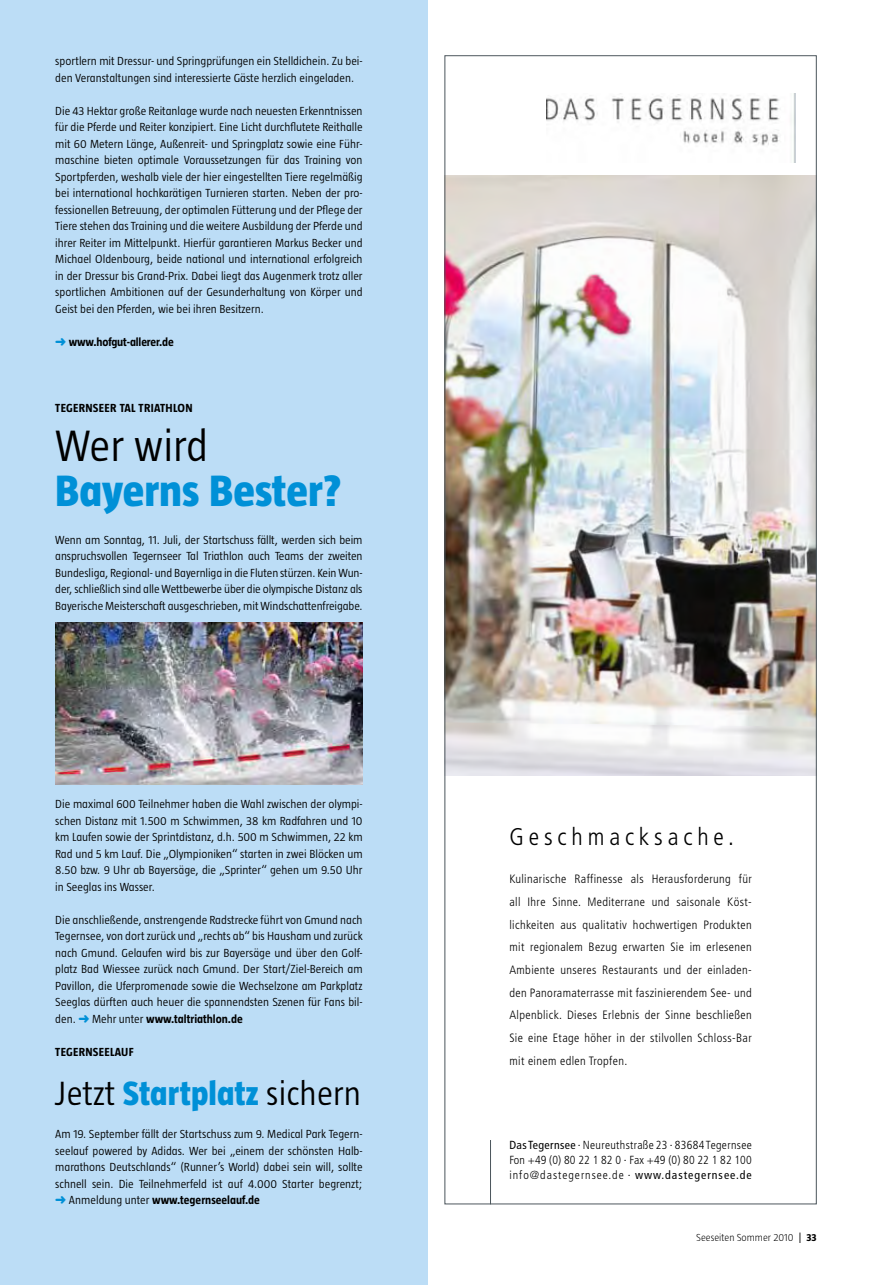
<style>
.page{position:relative;width:872px;height:1285px;background:#fff}
.page>*{position:absolute;margin:0;border:0;box-sizing:border-box;transform-origin:0 0}
.t1{font:800 45px "Taz";color:#0090d7}
.t2{font:300 45px "Taz";color:#000}
.t3{font:300 34.5px "Taz";letter-spacing:.005em;color:#000}
.t4{font:24.15px "Frutiger Light Cn OV KUDFAB";letter-spacing:.2em;color:#000}
.t5{font:12.15px/22.6px "Frutiger Light Cn OV KUDFAB";letter-spacing:.03em;color:#000;text-align:justify}
.t6{font:300 12px/16.5px "Taz";color:#000;text-align:justify}
.t7{font:700 12px "Taz";letter-spacing:.025em;color:#000}
.t8{font:700 12px "Taz";letter-spacing:-.005em;color:#000}
.t9{font:11.7px/15.1px "Frutiger Light Cn OV KUDFAB";letter-spacing:.03em;color:#000;text-align:justify}
.t10{font:300 10.5px "Taz";color:#000}
.s1{color:#0090d7}
.s2{font-weight:700}
.s3{font-weight:800;color:#0090d7}
.s4{font-family:"Frutiger Cn OV JUDFAB"}
.s5{font-weight:400}
</style>
<div class="page">
<div style="left:0;top:0;width:427px;height:1284px;background:#bcddf6"></div>
<img style="left:444px;top:55px;width:372px;height:1148px">
<img style="left:55px;top:623px;width:307px;height:161px">
<p class="t6" style="left:55px;top:53px;width:309px">sportlern mit Dressur- und Springprüfungen ein Stelldichein. Zu bei&shy;den Veranstaltungen sind interessierte Gäste herzlich eingeladen.</p>
<p class="t6" style="left:55px;top:102px;width:309px">Die 43 Hektar große Reitanlage wurde nach neuesten Erkenntnissen für die Pferde und Reiter konzipiert. Eine Licht durchflutete Reithalle mit 60 Metern Länge, Außenreit- und Springplatz sowie eine Führ&shy;maschine bieten optimale Voraussetzungen für das Training von Sportpferden, weshalb viele der hier eingestellten Tiere regelmäßig bei international hochkarätigen Turnieren starten. Neben der pro&shy;fessionellen Betreuung, der optimalen Fütterung und der Pflege der Tiere stehen das Training und die weitere Ausbildung der Pferde und ihrer Reiter im Mittelpunkt. Hierfür garantieren Markus Becker und Michael Oldenbourg, beide national und international erfolgreich in der Dressur bis Grand-Prix. Dabei liegt das Augenmerk trotz aller sportlichen Ambitionen auf der Gesunderhaltung von Körper und Geist bei den Pferden, wie bei ihren Besitzern.</p>
<p class="t8" style="left:55px;top:335px;width:120px"><span class="s1">➜</span> www.hofgut-allerer.de</p>
<p class="t7" style="left:55px;top:401px;width:139px">Tegernseer Tal Triath lon</p>
<h1 class="t2" style="left:55px;top:422px;width:154px">Wer wird</h1>
<h1 class="t1" style="left:55px;top:467px;width:288px">Bayerns Bester?</h1>
<p class="t6" style="left:55px;top:531px;width:309px">Wenn am Sonntag, 11. Juli, der Startschuss fällt, werden sich beim anspruchsvollen Tegernseer Tal Triathlon auch Teams der zweiten Bundesliga, Regional- und Bayernliga in die Fluten stürzen. Kein Wun&shy;der, schließlich sind alle Wettbewerbe über die olympische Distanz als Bayerische Meisterschaft ausgeschrieben, mit Windschattenfreigabe.</p>
<p class="t6" style="left:55px;top:795px;width:309px">Die maximal 600 Teilnehmer haben die Wahl zwischen der olympi&shy;schen Distanz mit 1.500 m Schwimmen, 38 km Radfahren und 10 km Laufen sowie der Sprintdistanz, d.h. 500 m Schwimmen, 22 km Rad und 5 km Lauf. Die „Olympioniken“ starten in zwei Blöcken um 8.50 bzw. 9 Uhr ab Bayersäge, die „Sprinter“ gehen um 9.50 Uhr in Seeglas ins Wasser.</p>
<p class="t6" style="left:55px;top:911px;width:309px">Die anschließende, anstrengende Radstrecke führt von Gmund nach Tegernsee, von dort zurück und „rechts ab“ bis Hausham und zurück nach Gmund. Gelaufen wird bis zur Bayersäge und über den Golf&shy;platz Bad Wiessee zurück nach Gmund. Der Start/Ziel-Bereich am Pavillon, die Uferpromenade sowie die Wechselzone am Parkplatz Seeglas dürften auch heuer die spannendsten Szenen für Fans bil&shy;den. <span class="s1">➜</span> Mehr unter <span class="s2">www.taltriathlon.de</span></p>
<p class="t7" style="left:55px;top:1045px;width:80px">Tegernseelauf</p>
<h2 class="t3" style="left:55px;top:1075px;width:307px">Jetzt <span class="s3">Startplatz</span> sichern</h2>
<p class="t6" style="left:55px;top:1125px;width:309px">Am 19. September fällt der Startschuss zum 9. Medical Park Tegern&shy;seelauf powered by Adidas. Wer bei „einem der schönsten Halb&shy;marathons Deutschlands“ (Runner’s World) dabei sein will, sollte schnell sein. Die Teilnehmerfeld ist auf 4.000 Starter begrenzt; <span class="s1">➜</span> Anmeldung unter <span class="s2">www.tegernseelauf.de</span></p>
<h3 class="t4" style="left:509px;top:823px;width:226px">Geschmacksache.</h3>
<p class="t5" style="left:509px;top:867px;width:244px">Kulinarische Raffinesse als Herausforderung für all Ihre Sinne. Mediterrane und saisonale Köst&shy;lichkeiten aus qualitativ hochwertigen Produkten mit regionalem Bezug erwarten Sie im erlesenen Ambiente unseres Restaurants und der einladen&shy;den Panoramaterrasse mit faszinierendem See- und Alpenblick. Dieses Erlebnis der Sinne beschließen Sie eine Etage höher in der stilvollen Schloss-Bar mit einem edlen Tropfen.</p>
<p class="t9" style="left:509px;top:1137px;width:244px"><span class="s4">Das Tegernsee</span> · Neureuthstraße 23 · 83684 Tegernsee Fon +49 (0) 80 22 1 82 0 · Fax +49 (0) 80 22 1 82 100 info@dastegernsee.de · <span class="s4">www.dastegernsee.de</span></p>
<p class="t10" style="left:696px;top:1231px;width:122px">Seeseiten Sommer 2010 <span class="s5">|</span> <span class="s2">33</span></p>
</div>
